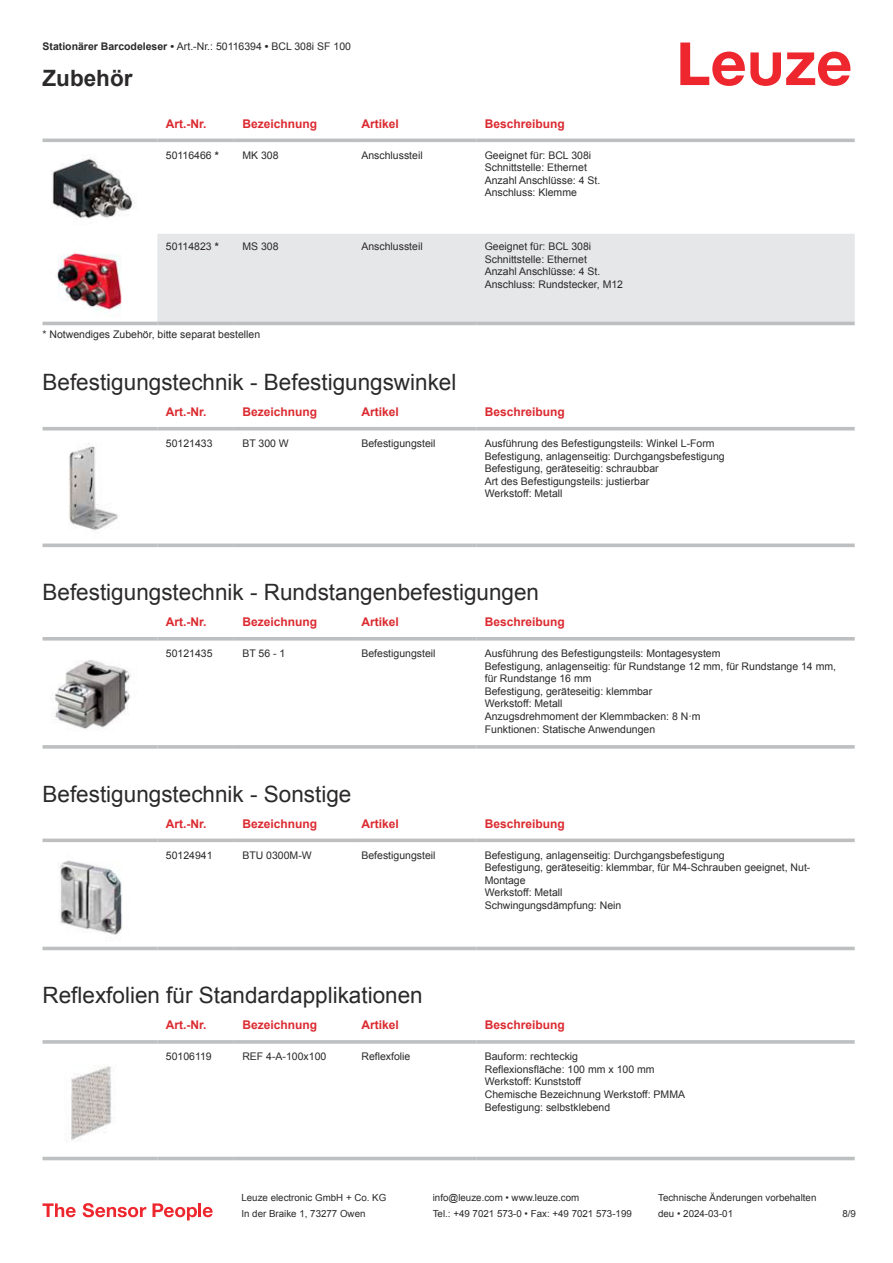
<style>
.page{position:relative;width:893px;height:1263px;background:#fff}
.page>*{position:absolute;margin:0;border:0;box-sizing:border-box;transform-origin:0 0}
.t1{font:22.5px "Arial";color:#2b292a}
.t2{font:700 22.5px "Arial";color:#2b292a}
.t3{font:700 12px "Arial";color:#db2a30}
.t4{font:10.5px/12.6px "Arial";color:#2b292a}
.t5{font:9.75px "Arial";color:#2b292a}
.s1{font-weight:700}
</style>
<div class="page">
<svg style="left:680px;top:43px;width:170px;height:43px"></svg>
<svg style="left:43px;top:138px;width:812px;height:188px"></svg>
<div style="left:157px;top:234px;width:698px;height:88px;background:#e6e7e9"></div>
<hr style="left:43px;top:139px;width:114px;height:3px;background:#bdbfc1">
<hr style="left:157px;top:139px;width:77px;height:3px;background:#bdbfc1">
<hr style="left:234px;top:139px;width:119px;height:3px;background:#bdbfc1">
<hr style="left:353px;top:139px;width:123px;height:3px;background:#bdbfc1">
<hr style="left:476px;top:139px;width:379px;height:3px;background:#bdbfc1">
<hr style="left:43px;top:322px;width:114px;height:3px;background:#bdbfc1">
<hr style="left:157px;top:322px;width:77px;height:3px;background:#bdbfc1">
<hr style="left:234px;top:322px;width:119px;height:3px;background:#bdbfc1">
<hr style="left:353px;top:322px;width:123px;height:3px;background:#bdbfc1">
<hr style="left:476px;top:322px;width:379px;height:3px;background:#bdbfc1">
<img style="left:43px;top:146px;width:97px;height:83px">
<img style="left:43px;top:238px;width:97px;height:81px">
<svg style="left:43px;top:430px;width:812px;height:1px"></svg>
<hr style="left:43px;top:427px;width:114px;height:3px;background:#bdbfc1">
<hr style="left:157px;top:427px;width:77px;height:3px;background:#bdbfc1">
<hr style="left:234px;top:427px;width:119px;height:3px;background:#bdbfc1">
<hr style="left:353px;top:427px;width:123px;height:3px;background:#bdbfc1">
<hr style="left:476px;top:427px;width:379px;height:3px;background:#bdbfc1">
<svg style="left:43px;top:543px;width:114px;height:4px"></svg>
<svg style="left:157px;top:543px;width:77px;height:4px"></svg>
<svg style="left:234px;top:543px;width:119px;height:4px"></svg>
<svg style="left:353px;top:543px;width:123px;height:4px"></svg>
<svg style="left:476px;top:543px;width:379px;height:4px;background:#c5c7c9"></svg>
<img style="left:69px;top:443px;width:49px;height:88px">
<svg style="left:43px;top:640px;width:812px;height:1px"></svg>
<hr style="left:43px;top:637px;width:114px;height:3px;background:#bdbfc1">
<hr style="left:157px;top:637px;width:77px;height:3px;background:#bdbfc1">
<hr style="left:234px;top:637px;width:119px;height:3px;background:#bdbfc1">
<hr style="left:353px;top:637px;width:123px;height:3px;background:#bdbfc1">
<hr style="left:476px;top:637px;width:379px;height:3px;background:#bdbfc1">
<svg style="left:43px;top:745px;width:114px;height:4px"></svg>
<svg style="left:157px;top:745px;width:77px;height:4px"></svg>
<svg style="left:234px;top:745px;width:119px;height:4px"></svg>
<svg style="left:353px;top:745px;width:123px;height:4px"></svg>
<svg style="left:476px;top:745px;width:379px;height:4px;background:#c3c5c7"></svg>
<img style="left:53px;top:660px;width:78px;height:70px">
<div style="left:43px;top:946px;width:812px;height:5px;background:#eeefef"></div>
<svg style="left:43px;top:838px;width:114px;height:4px"></svg>
<svg style="left:157px;top:838px;width:77px;height:4px"></svg>
<svg style="left:234px;top:838px;width:119px;height:4px"></svg>
<svg style="left:353px;top:838px;width:123px;height:4px"></svg>
<svg style="left:476px;top:838px;width:379px;height:4px;background:#c6c8c9"></svg>
<hr style="left:43px;top:947px;width:114px;height:3px;background:#bdbfc1">
<hr style="left:157px;top:947px;width:77px;height:3px;background:#bdbfc1">
<hr style="left:234px;top:947px;width:119px;height:3px;background:#bdbfc1">
<hr style="left:353px;top:947px;width:123px;height:3px;background:#bdbfc1">
<hr style="left:476px;top:947px;width:379px;height:3px;background:#bdbfc1">
<img style="left:58px;top:860px;width:64px;height:75px">
<div style="left:43px;top:1156px;width:812px;height:5px;background:#edeeee"></div>
<svg style="left:43px;top:1040px;width:114px;height:4px"></svg>
<hr style="left:157px;top:1040px;width:77px;height:4px;background:#c5c7c9">
<svg style="left:234px;top:1040px;width:119px;height:4px"></svg>
<svg style="left:353px;top:1040px;width:123px;height:4px"></svg>
<hr style="left:476px;top:1040px;width:379px;height:4px;background:#c5c7c9">
<hr style="left:43px;top:1157px;width:114px;height:3px;background:#bdbfc1">
<hr style="left:157px;top:1157px;width:77px;height:3px;background:#bdbfc1">
<hr style="left:234px;top:1157px;width:119px;height:3px;background:#bdbfc1">
<hr style="left:353px;top:1157px;width:123px;height:3px;background:#bdbfc1">
<hr style="left:476px;top:1157px;width:379px;height:3px;background:#bdbfc1">
<img style="left:71px;top:1066px;width:41px;height:75px">
<svg style="left:43px;top:1203px;width:33px;height:14px"></svg>
<svg style="left:83px;top:1203px;width:63px;height:14px"></svg>
<svg style="left:153px;top:1203px;width:44px;height:17px"></svg>
<hr style="left:198px;top:1203px;width:3px;height:14px;background:#ed272d">
<svg style="left:203px;top:1207px;width:10px;height:10px"></svg>
<p class="t4" style="left:43px;top:41px;width:310px"><span class="s1">Stationärer Barcodeleser •</span> Art.-Nr.: 50116394 <span class="s1">•</span> BCL 308i SF 100</p>
<h1 class="t2" style="left:43px;top:70px;width:92px">Zubehör</h1>
<p class="t3" style="left:166px;top:119px;width:42px">Art.-Nr.</p>
<p class="t3" style="left:242px;top:119px;width:76px">Bezeichnung</p>
<p class="t3" style="left:361px;top:119px;width:39px">Artikel</p>
<p class="t3" style="left:485px;top:119px;width:82px">Beschreibung</p>
<p class="t4" style="left:166px;top:150px;width:54px">50116466 <span class="s1">*</span></p>
<p class="t4" style="left:242px;top:150px;width:38px">MK 308</p>
<p class="t4" style="left:361px;top:150px;width:63px">Anschlussteil</p>
<p class="t4" style="left:485px;top:150px;width:117px">Geeignet für: BCL 308i<br>Schnittstelle: Ethernet<br>Anzahl Anschlüsse: 4 St.<br>Anschluss: Klemme</p>
<p class="t4" style="left:166px;top:241px;width:54px">50114823 <span class="s1">*</span></p>
<p class="t4" style="left:242px;top:241px;width:38px">MS 308</p>
<p class="t4" style="left:361px;top:241px;width:63px">Anschlussteil</p>
<p class="t4" style="left:485px;top:241px;width:140px">Geeignet für: BCL 308i<br>Schnittstelle: Ethernet<br>Anzahl Anschlüsse: 4 St.<br>Anschluss: Rundstecker, M12</p>
<p class="t4" style="left:43px;top:329px;width:219px">* Notwendiges Zubehör, bitte separat bestellen</p>
<h1 class="t1" style="left:43px;top:373px;width:415px">Befestigungstechnik - Befestigungswinkel</h1>
<p class="t3" style="left:166px;top:407px;width:42px">Art.-Nr.</p>
<p class="t3" style="left:242px;top:407px;width:76px">Bezeichnung</p>
<p class="t3" style="left:361px;top:407px;width:39px">Artikel</p>
<p class="t3" style="left:485px;top:407px;width:82px">Beschreibung</p>
<p class="t4" style="left:166px;top:438px;width:48px">50121433</p>
<p class="t4" style="left:242px;top:438px;width:48px">BT 300 W</p>
<p class="t4" style="left:361px;top:438px;width:76px">Befestigungsteil</p>
<p class="t4" style="left:485px;top:438px;width:241px">Ausführung des Befestigungsteils: Winkel L-Form Befestigung, anlagenseitig: Durchgangsbefestigung Befestigung, geräteseitig: schraubbar<br>Art des Befestigungsteils: justierbar<br>Werkstoff: Metall</p>
<h1 class="t1" style="left:43px;top:583px;width:498px">Befestigungstechnik - Rundstangenbefestigungen</h1>
<p class="t3" style="left:166px;top:617px;width:42px">Art.-Nr.</p>
<p class="t3" style="left:242px;top:617px;width:76px">Bezeichnung</p>
<p class="t3" style="left:361px;top:617px;width:39px">Artikel</p>
<p class="t3" style="left:485px;top:617px;width:82px">Beschreibung</p>
<p class="t4" style="left:166px;top:648px;width:48px">50121435</p>
<p class="t4" style="left:242px;top:648px;width:44px">BT 56 - 1</p>
<p class="t4" style="left:361px;top:648px;width:76px">Befestigungsteil</p>
<p class="t4" style="left:485px;top:648px;width:353px">Ausführung des Befestigungsteils: Montagesystem<br>Befestigung, anlagenseitig: für Rundstange 12 mm, für Rundstange 14 mm, für Rundstange 16 mm<br>Befestigung, geräteseitig: klemmbar<br>Werkstoff: Metall<br>Anzugsdrehmoment der Klemmbacken: 8 N·m<br>Funktionen: Statische Anwendungen</p>
<h1 class="t1" style="left:43px;top:785px;width:310px">Befestigungstechnik - Sonstige</h1>
<p class="t3" style="left:166px;top:819px;width:42px">Art.-Nr.</p>
<p class="t3" style="left:242px;top:819px;width:76px">Bezeichnung</p>
<p class="t3" style="left:361px;top:819px;width:39px">Artikel</p>
<p class="t3" style="left:485px;top:819px;width:82px">Beschreibung</p>
<p class="t4" style="left:166px;top:849px;width:48px">50124941</p>
<p class="t4" style="left:242px;top:849px;width:71px">BTU 0300M-W</p>
<p class="t4" style="left:361px;top:849px;width:76px">Befestigungsteil</p>
<p class="t4" style="left:485px;top:849px;width:327px">Befestigung, anlagenseitig: Durchgangsbefestigung<br>Befestigung, geräteseitig: klemmbar, für M4-Schrauben geeignet, Nut-Montage<br>Werkstoff: Metall<br>Schwingungsdämpfung: Nein</p>
<h1 class="t1" style="left:43px;top:987px;width:382px">Reflexfolien für Standardapplikationen</h1>
<p class="t3" style="left:166px;top:1020px;width:42px">Art.-Nr.</p>
<p class="t3" style="left:242px;top:1020px;width:76px">Bezeichnung</p>
<p class="t3" style="left:361px;top:1020px;width:39px">Artikel</p>
<p class="t3" style="left:485px;top:1020px;width:82px">Beschreibung</p>
<p class="t4" style="left:166px;top:1051px;width:47px">50106119</p>
<p class="t4" style="left:242px;top:1051px;width:86px">REF 4-A-100x100</p>
<p class="t4" style="left:361px;top:1051px;width:51px">Reflexfolie</p>
<p class="t4" style="left:485px;top:1051px;width:202px">Bauform: rechteckig<br>Reflexionsfläche: 100 mm x 100 mm<br>Werkstoff: Kunststoff<br>Chemische Bezeichnung Werkstoff: PMMA<br>Befestigung: selbstklebend</p>
<p class="t5" style="left:241px;top:1194px;width:146px">Leuze electronic GmbH + Co. KG</p>
<p class="t5" style="left:433px;top:1194px;width:148px">info@leuze.com • www.leuze.com</p>
<p class="t5" style="left:658px;top:1194px;width:160px">Technische Änderungen vorbehalten</p>
<p class="t5" style="left:241px;top:1210px;width:126px">In der Braike 1, 73277 Owen</p>
<p class="t5" style="left:433px;top:1210px;width:201px">Tel.: +49 7021 573-0 • Fax: +49 7021 573-199</p>
<p class="t5" style="left:658px;top:1210px;width:76px">deu • 2024-03-01</p>
<p class="t5" style="left:842px;top:1210px;width:15px">8 /9</p>
</div>
